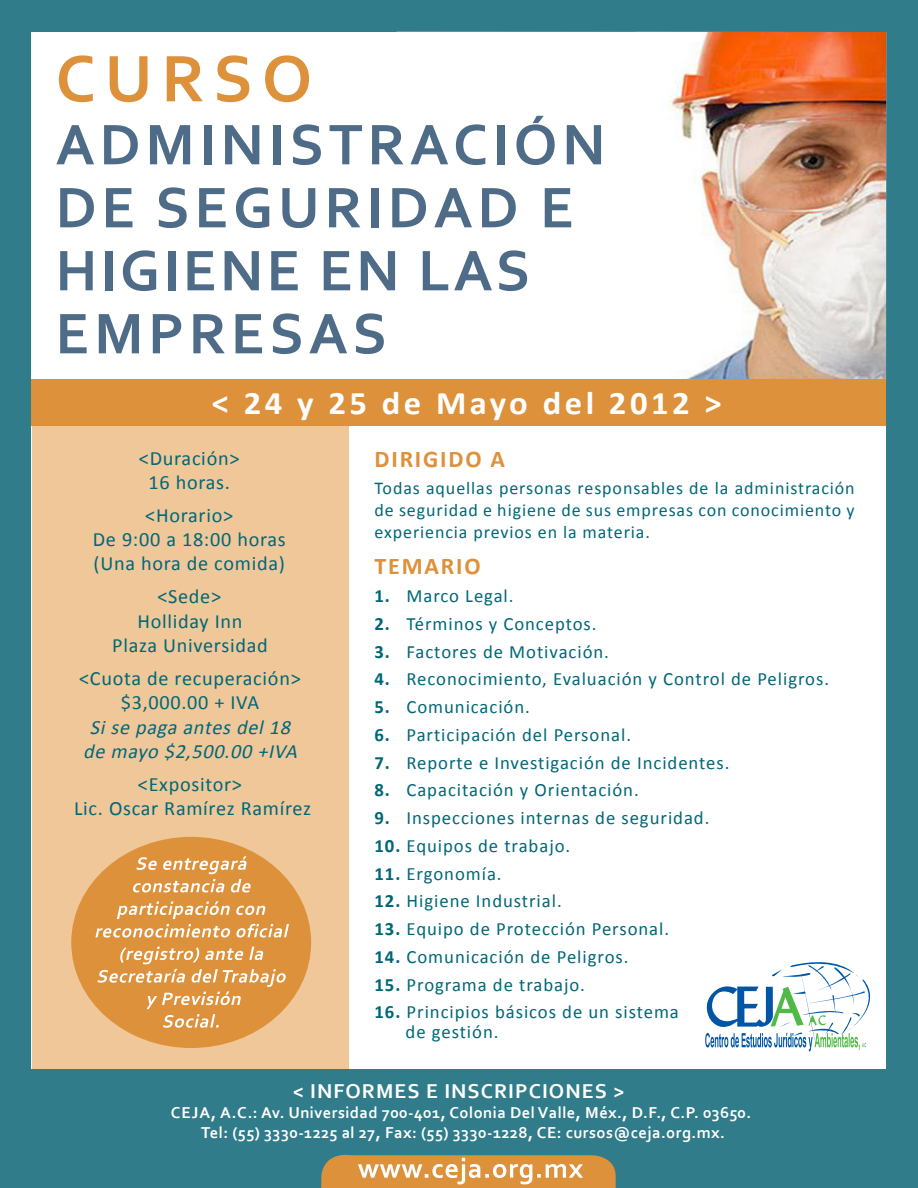
<style>
.page{position:relative;width:918px;height:1188px;background:#307c8a}
.page>*{position:absolute;margin:0;border:0;box-sizing:border-box;transform-origin:0 0}
.t1{font:700 69px "Corbel";letter-spacing:.125em;color:#dd913b}
.t2{font:700 60px/63px "Corbel";letter-spacing:.075em;color:#4e6c88}
.t3{font:700 33px "Calibri";letter-spacing:.1em;color:#fff;scale:1.05 1}
.t4{font:700 24px "Calibri";letter-spacing:.075em;color:#dd913b}
.t5{font:700 21px "Corbel";letter-spacing:.05em;color:#fff}
.t6{font:20.25px "Calibri";letter-spacing:.035em;color:#006777}
.t7{font:italic 20.25px "Calibri";color:#006777}
.t8{font:18.75px "Calibri";letter-spacing:.05em;color:#006777}
.t9{font:18px/22px "Calibri";letter-spacing:.05em;color:#006777;text-align:justify}
.t10{font:700 16.5px "Corbel";letter-spacing:.025em;color:#fff}
.s1{font-weight:700}
</style>
<div class="page">
<div style="left:32px;top:32px;width:854px;height:1046px;background:#fff"></div>
<div style="left:32px;top:417px;width:317px;height:667px;background:#efc799"></div>
<div style="left:0;top:1069px;width:918px;height:93px;background:#307c8a"></div>
<img style="left:669px;top:32px;width:217px;height:347px">
<svg style="left:321px;top:1154px;width:295px;height:34px;background:#d79e5a"></svg>
<div style="left:71px;top:837px;width:240px;height:211px;background:#dd913b;border-radius:50%"></div>
<svg style="left:133px;top:856px;width:118px;height:36px"></svg>
<svg style="left:95px;top:901px;width:194px;height:37px"></svg>
<svg style="left:98px;top:947px;width:188px;height:81px"></svg>
<div style="left:32px;top:379px;width:854px;height:47px;background:#dd913b"></div>
<svg style="left:705px;top:962px;width:166px;height:89px"></svg>
<p class="t1" style="left:56px;top:36px;width:258px">CURSO</p>
<p class="t2" style="left:56px;top:112px;width:552px">ADMINISTRACIÓN</p>
<p class="t2" style="left:56px;top:175px;width:520px">DE SEGURIDAD E<br>HIGIENE EN LAS<br>EMPRESAS</p>
<p class="t3" style="left:212px;top:383px;width:487px">&lt; 24 y 25 de Mayo del 2012 &gt;</p>
<p class="t6" style="left:139px;top:445px;width:102px">&lt;Duración&gt;</p>
<p class="t6" style="left:149px;top:470px;width:83px">16 horas.</p>
<p class="t6" style="left:145px;top:503px;width:89px">&lt;Horario&gt;</p>
<p class="t6" style="left:93px;top:527px;width:195px">De 9:00 a 18:00 horas</p>
<p class="t6" style="left:94px;top:551px;width:193px">(Una hora de comida)</p>
<p class="t6" style="left:157px;top:584px;width:65px">&lt;Sede&gt;</p>
<p class="t6" style="left:137px;top:608px;width:107px">Holliday Inn</p>
<p class="t6" style="left:112px;top:633px;width:157px">Plaza Universidad</p>
<p class="t6" style="left:79px;top:666px;width:223px">&lt;Cuota de recuperación&gt;</p>
<p class="t6" style="left:121px;top:690px;width:140px">$3,000.00 + IVA</p>
<p class="t7" style="left:90px;top:714px;width:207px">Sise paga antes del18</p>
<p class="t7" style="left:83px;top:739px;width:220px">de mayo $2,500.00 +IVA</p>
<p class="t6" style="left:138px;top:772px;width:106px">&lt;Expositor&gt;</p>
<p class="t6" style="left:74px;top:796px;width:239px">Lic. Oscar Ramírez Ramírez</p>
<p class="t4" style="left:375px;top:444px;width:132px">DIRIGIDO A</p>
<p class="t9" style="left:375px;top:476px;width:482px">Todas aquellas personas responsables de la administración de seguridad e higiene de sus empresas con conocimiento y experiencia previos en la materia.</p>
<p class="t4" style="left:375px;top:552px;width:108px">TEMARIO</p>
<p class="t8" style="left:375px;top:584px;width:141px"><span class="s1">1.</span> Marco Legal.</p>
<p class="t8" style="left:375px;top:612px;width:224px"><span class="s1">2.</span> Términos y Conceptos.</p>
<p class="t8" style="left:375px;top:640px;width:236px"><span class="s1">3.</span> Factores de Motivación.</p>
<p class="t8" style="left:375px;top:668px;width:456px"><span class="s1">4.</span> Reconocimiento, Evaluación y Control de Peligros.</p>
<p class="t8" style="left:375px;top:695px;width:157px"><span class="s1">5.</span> Comunicación.</p>
<p class="t8" style="left:375px;top:723px;width:258px"><span class="s1">6.</span> Participación del Personal.</p>
<p class="t8" style="left:375px;top:751px;width:356px"><span class="s1">7.</span> Reporte e Investigación de Incidentes.</p>
<p class="t8" style="left:375px;top:779px;width:266px"><span class="s1">8.</span> Capacitación y Orientación.</p>
<p class="t8" style="left:375px;top:806px;width:336px"><span class="s1">9.</span> Inspecciones internas de seguridad.</p>
<p class="t8" style="left:375px;top:834px;width:197px"><span class="s1">10.</span> Equipos de trabajo.</p>
<p class="t8" style="left:375px;top:862px;width:129px"><span class="s1">11.</span> Ergonomía.</p>
<p class="t8" style="left:375px;top:890px;width:189px"><span class="s1">12.</span> Higiene Industrial.</p>
<p class="t8" style="left:375px;top:917px;width:296px"><span class="s1">13.</span> Equipo de Protección Personal.</p>
<p class="t8" style="left:375px;top:945px;width:255px"><span class="s1">14.</span> Comunicación de Peligros.</p>
<p class="t8" style="left:375px;top:973px;width:212px"><span class="s1">15.</span> Programa de trabajo.</p>
<p class="t8" style="left:375px;top:1001px;width:306px"><span class="s1">16.</span> Principios básicos de un sistema</p>
<p class="t8" style="left:406px;top:1020px;width:94px">de gestión.</p>
<p class="t5" style="left:293px;top:1078px;width:333px">&lt; INFORMES E INSCRIPCIONES &gt;</p>
<p class="t10" style="left:171px;top:1103px;width:582px">Ceja, A.C.: Av. Universidad 700-401, Colonia Del Valle, Méx., D.F., C.P. 03650.</p>
<p class="t10" style="left:201px;top:1122px;width:525px">Tel: (55) 3330-1225 al 27, Fax: (55) 3330-1228, CE: cursos@ceja.org.mx.</p>
</div>
